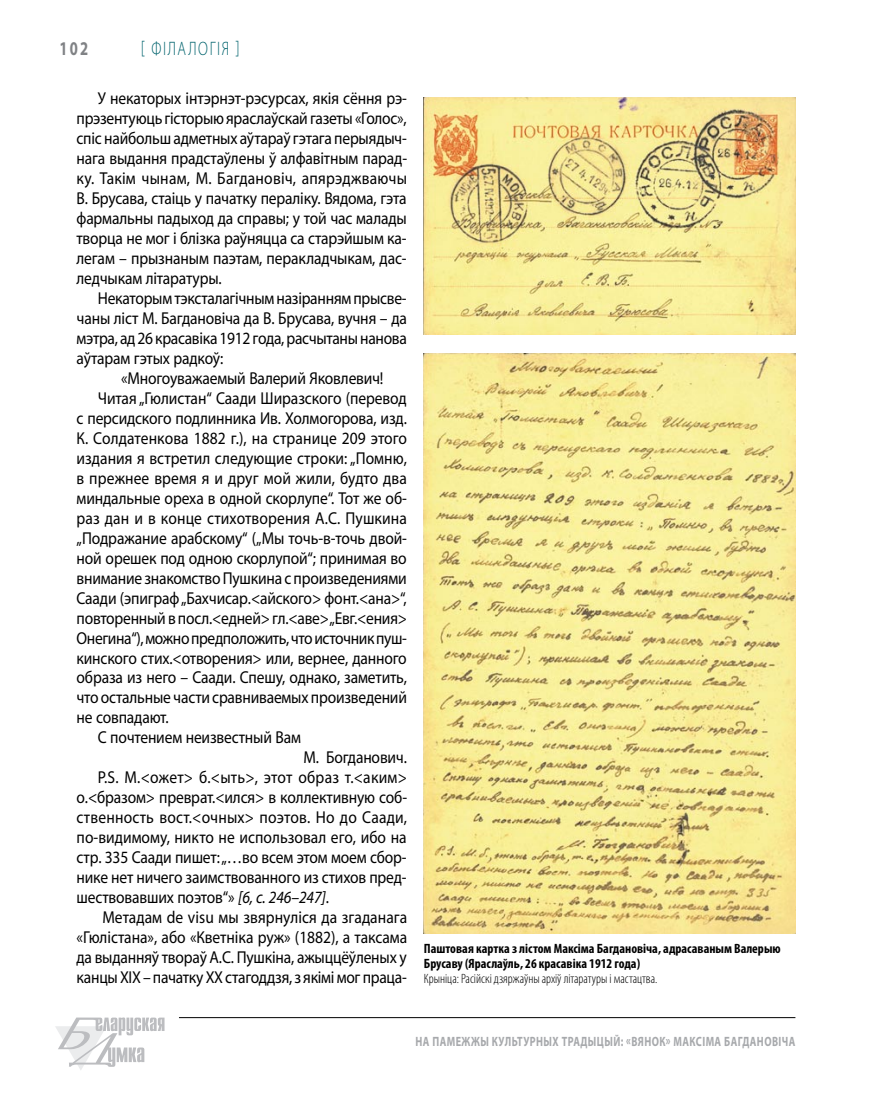
<style>
.page{position:relative;width:872px;height:1106px;background:#fff}
.page>*{position:absolute;margin:0;border:0;box-sizing:border-box;transform-origin:0 0}
.t1{font:300 19.5px "Myriad Pro";letter-spacing:.115em;color:#00636d;scale:.75 1}
.t2{font:700 19.5px "Myriad Pro";color:#808285;scale:.75 1}
.t3{font:17.25px/20px "Myriad Pro";letter-spacing:-.01em;color:#000;text-align:justify;scale:.9 1}
.t4{font:17.25px "Myriad Pro";letter-spacing:.01em;color:#000;scale:.9 1}
.t5{font:17.25px "Myriad Pro";letter-spacing:.015em;color:#000;scale:.9 1}
.t6{font:700 condensed 13.5px/15px "Myriad Pro";color:#000}
.t7{font:700 13.5px "Myriad Pro";letter-spacing:.04em;color:#a7a9ac;scale:.75 1}
.t8{font:300 condensed 13.5px "Myriad Pro";color:#000}
.s1{font-style:italic}
</style>
<div class="page">
<hr style="left:179px;top:1017px;width:616px;height:1px;background:#000">
<svg style="left:55px;top:1017px;width:109px;height:53px"></svg>
<img style="left:424px;top:97px;width:371px;height:238px">
<img style="left:424px;top:354px;width:371px;height:580px">
<p class="t1" style="left:141px;top:38px;width:133px">[ Філалогія ]</p>
<p class="t2" style="left:60px;top:36px;width:40px">102</p>
<p class="t3" style="left:77px;top:88px;width:369px;text-indent:21px">У некаторых інтэрнэт-рэсурсах, якія сёння рэ&shy;прэзентуюць гісторыю яраслаўскай газеты «Голос», спіс найбольш адметных аўтараў гэтага перыядыч&shy;нага выдання прадстаўлены ў алфавітным парад&shy;ку. Такім чынам, М. Багдановіч, апярэджваючы В. Брусава, стаіць у пачатку пераліку. Вядома, гэта фармальны падыход да справы; у той час малады творца не мог і блізка раўняцца са старэйшым ка&shy;легам – прызнаным паэтам, перакладчыкам, дас&shy;ледчыкам літаратуры.</p>
<p class="t3" style="left:77px;top:288px;width:368px;text-indent:21px">Некаторым тэксталагічным назіранням прысве&shy;чаны ліст М. Багдановіча да В. Брусава, вучня – да мэтра, ад 26 красавіка 1912 года, расчытаны нанова аўтарам гэтых радкоў:</p>
<p class="t3" style="left:121px;top:368px;width:293px">«Многоуважаемый Валерий Яковлевич!</p>
<p class="t3" style="left:98px;top:388px;width:345px">Читая „Гюлистан“ Саади Ширазского (перевод</p>
<p class="t3" style="left:77px;top:408px;width:368px">с персидского подлинника Ив. Холмогорова, изд.</p>
<p class="t3" style="left:77px;top:428px;width:369px">К. Солдатенкова 1882 г.), на странице 209 этого</p>
<p class="t3" style="left:77px;top:448px;width:368px">издания я встретил следующие строки: „Помню,</p>
<p class="t3" style="left:77px;top:468px;width:368px">в прежнее время я и друг мой жили, будто два</p>
<p class="t3" style="left:77px;top:488px;width:368px">миндальные ореха в одной скорлупе“. Тот же об-</p>
<p class="t4" style="left:77px;top:507px;width:368px">раз дан и в конце стихотворения А.С. Пушкина</p>
<p class="t3" style="left:77px;top:527px;width:369px">„Подражание арабскому“ („Мы точь-в-точь двой-</p>
<p class="t3" style="left:77px;top:547px;width:368px">ной орешек под одною скорлупой“; принимая во</p>
<p class="t3" style="left:77px;top:567px;width:368px">внимание знакомство Пушкина с произведениями</p>
<p class="t3" style="left:77px;top:587px;width:368px">Саади (эпиграф „Бахчисар.&lt;айского&gt; фонт.&lt;ана&gt;“,</p>
<p class="t3" style="left:77px;top:607px;width:369px">повторенный в посл.&lt;едней&gt; гл.&lt;аве&gt; „Евг.&lt;ения&gt;</p>
<p class="t3" style="left:77px;top:627px;width:368px">Онегина“), можно предположить, что источник пуш-</p>
<p class="t3" style="left:77px;top:647px;width:368px">кинского стих.&lt;отворения&gt; или, вернее, данного</p>
<p class="t3" style="left:77px;top:667px;width:369px">образа из него – Саади. Спешу, однако, заметить,</p>
<p class="t3" style="left:77px;top:687px;width:368px">что остальные части сравниваемых произведений</p>
<p class="t3" style="left:77px;top:707px;width:104px">не совпадают.</p>
<p class="t3" style="left:98px;top:727px;width:227px">С почтением неизвестный Вам</p>
<p class="t3" style="left:303px;top:747px;width:116px">М. Богданович.</p>
<p class="t5" style="left:98px;top:767px;width:345px">P.S. М.&lt;ожет&gt; б.&lt;ыть&gt;, этот образ т.&lt;аким&gt;</p>
<p class="t3" style="left:77px;top:787px;width:369px">о.&lt;бразом&gt; преврат.&lt;ился&gt; в коллективную соб-</p>
<p class="t4" style="left:77px;top:806px;width:369px">ственность вост.&lt;очных&gt; поэтов. Но до Саади,</p>
<p class="t3" style="left:77px;top:827px;width:368px">по-видимому, никто не использовал его, ибо на</p>
<p class="t3" style="left:77px;top:847px;width:368px">стр. 335 Саади пишет: „…во всем этом моем сбор-</p>
<p class="t3" style="left:77px;top:867px;width:368px">нике нет ничего заимствованного из стихов пред-</p>
<p class="t3" style="left:77px;top:887px;width:282px">шествовавших поэтов“» <span class="s1">[6, с. 246–247]</span>.</p>
<p class="t3" style="left:102px;top:907px;width:340px">Метадам de visu мы звярнуліся да згаданага</p>
<p class="t3" style="left:77px;top:927px;width:369px">«Гюлістана», або «Кветніка руж» (1882), а таксама</p>
<p class="t3" style="left:77px;top:947px;width:368px">да выданняў твораў А.С. Пушкіна, ажыццёўленых у</p>
<p class="t3" style="left:77px;top:967px;width:368px">канцы ХІХ – пачатку ХХ стагоддзя, з якімі мог праца-</p>
<p class="t6" style="left:424px;top:940px;width:358px">Паштовая картка з лістом Максіма Багдановіча, адрасаваным Валерыю<br>Брусаву (Яраслаўль, 26 красавіка 1912 года)</p>
<p class="t8" style="left:424px;top:970px;width:235px">Крыніца: Расійскі дзяржаўны архіў літаратуры і мастацтва.</p>
<p class="t7" style="left:415px;top:1032px;width:508px">На памежжы культурных традыцый: «Вянок» Максіма Багдановіча</p>
</div>
